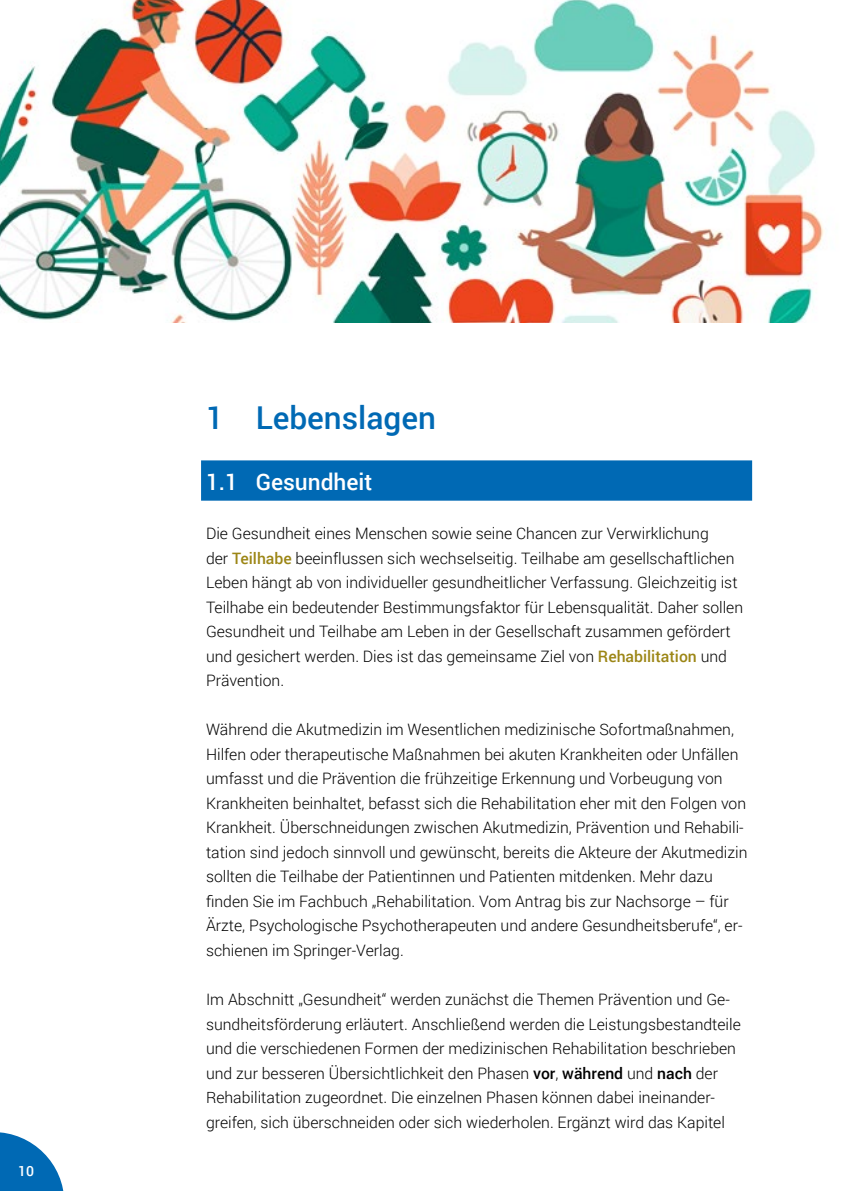
<style>
.page{position:relative;width:844px;height:1191px;background:#fff}
.page>*{position:absolute;margin:0;border:0;box-sizing:border-box;transform-origin:0 0}
.Headline_18pt{font:500 31.5px "Roboto";color:#0069b4}
.Subheadline_blau_13p{font:500 22.75px "Roboto";color:#fff}
.Fließtext_9pt{font:300 15.75px/24.5px "Roboto";color:#000}
.t1{font:500 14px "Roboto";color:#fff}
.s1{font-weight:500;color:#9c8616}
.s2{font-weight:500}
</style>
<div class="page">
<div style="left:201px;top:460px;width:551px;height:40px;background:#0069b4"></div>
<img style="left:0;top:0;width:825px;height:322px">
<svg style="left:0;top:1132px;width:64px;height:59px"></svg>
<p class="t1" style="left:18px;top:1161px;width:17px">10</p>
<p class="Headline_18pt" style="left:206px;top:395px;width:231px">1 Lebenslagen</p>
<p class="Subheadline_blau_13p" style="left:206px;top:466px;width:168px">1.1 Gesundheit</p>
<p class="Fließtext_9pt" style="left:206px;top:521px;width:538px">Die Gesundheit eines Menschen sowie seine Chancen zur Verwirklichung<br>der <span class="s1">Teilhabe</span> beeinflussen sich wechselseitig. Teilhabe am gesellschaftlichen Leben hängt ab von individueller gesundheitlicher Verfassung. Gleichzeitig ist Teilhabe ein bedeutender Bestimmungsfaktor für Lebensqualität. Daher sollen Gesundheit und Teilhabe am Leben in der Gesellschaft zusammen gefördert und gesichert werden. Dies ist das gemeinsame Ziel von <span class="s1">Rehabilitation</span> und Prävention.</p>
<p class="Fließtext_9pt" style="left:206px;top:717px;width:543px">Während die Akutmedizin im Wesentlichen medizinische Sofortmaßnahmen, Hilfen oder therapeutische Maßnahmen bei akuten Krankheiten oder Unfällen umfasst und die Prävention die frühzeitige Erkennung und Vorbeugung von Krankheiten beinhaltet, befasst sich die Rehabilitation eher mit den Folgen von Krankheit. Überschneidungen zwischen Akutmedizin, Prävention und Rehabili&shy;tation sind jedoch sinnvoll und gewünscht, bereits die Akteure der Akutmedizin sollten die Teilhabe der Patientinnen und Patienten mitdenken. Mehr dazu finden Sie im Fachbuch „Rehabilitation. Vom Antrag bis zur Nachsorge – für Ärzte, Psychologische Psychotherapeuten und andere Gesundheitsberufe“, er&shy;schienen im Springer-Verlag.</p>
<p class="Fließtext_9pt" style="left:206px;top:986px;width:536px">Im Abschnitt „Gesundheit“ werden zunächst die Themen Prävention und Ge&shy;sundheitsförderung erläutert. Anschließend werden die Leistungsbestandteile und die verschiedenen Formen der medizinischen Rehabilitation beschrieben und zur besseren Übersichtlichkeit den Phasen <span class="s2">vor</span>, <span class="s2">während</span> und <span class="s2">nach</span> der Rehabilitation zugeordnet. Die einzelnen Phasen können dabei ineinander&shy;greifen, sich überschneiden oder sich wiederholen. Ergänzt wird das Kapitel</p>
</div>
